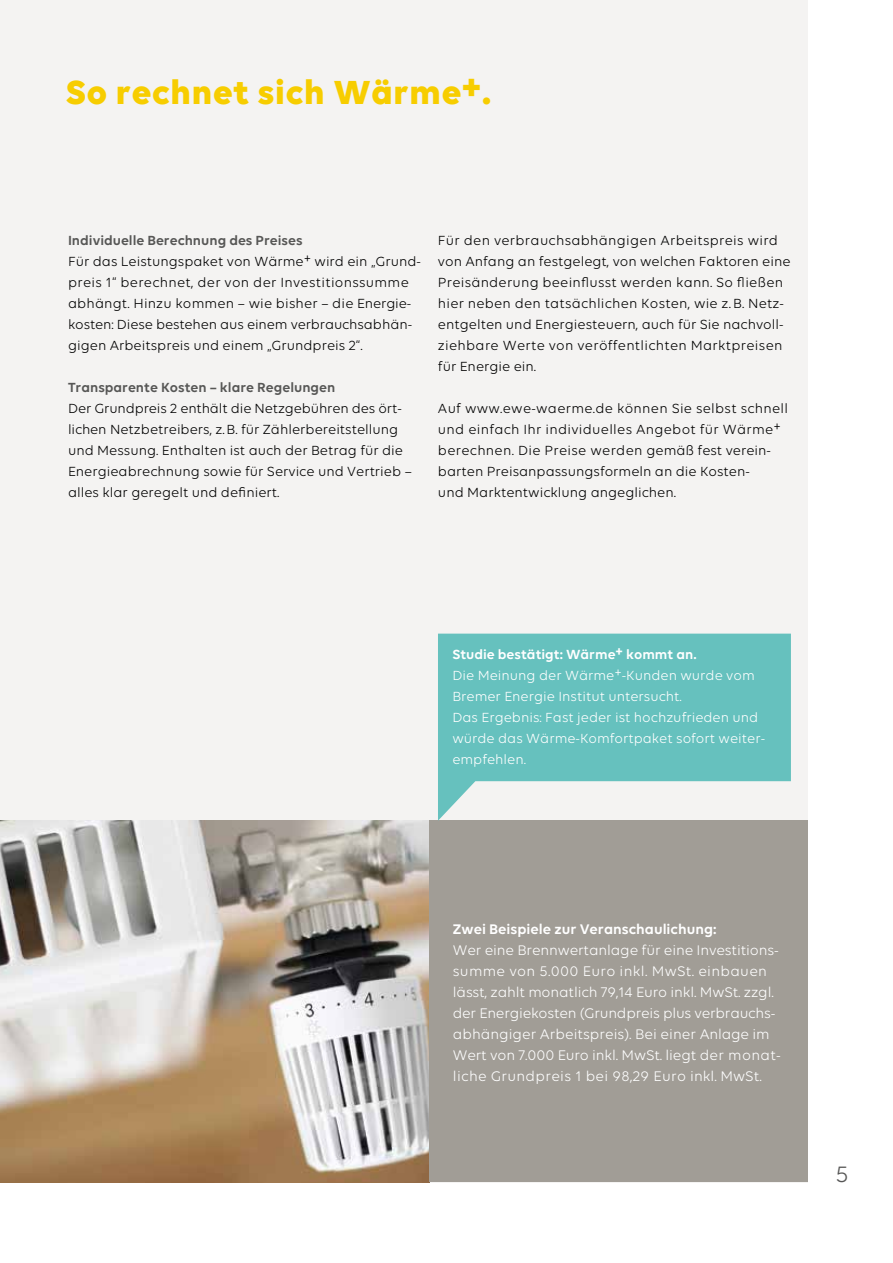
<style>
.page{position:relative;width:893px;height:1263px;background:#fff}
.page>*{position:absolute;margin:0;border:0;box-sizing:border-box;transform-origin:0 0}
.t1{font:700 36px "Volte";letter-spacing:.02em;color:#f7cd00}
.t2{font:24px "Volte";color:#575756}
.t3{font:15px/21px "Volte";letter-spacing:-.01em;color:#fff}
.t4{font:600 15px "Volte";color:#fff}
.t5{font:14.25px/21px "Volte";color:#000}
.t6{font:14.25px/21px "Volte";letter-spacing:.02em;color:#000}
.t7{font:14.25px/21px "Volte";color:#fff}
.t8{font:600 14.25px "Volte";color:#575756}
.t9{font:600 14.25px "Volte";color:#fff}
</style>
<div class="page">
<div style="left:0;top:0;width:808px;height:1182px;background:#f4f3f2"></div>
<img style="left:0;top:821px;width:429px;height:361px">
<div style="left:429px;top:821px;width:379px;height:361px;background:#a19d96"></div>
<svg style="left:438px;top:634px;width:353px;height:187px;fill:#66c1be"></svg>
<h1 class="t1" style="left:66px;top:70px;width:427px">So rechnet sich Wärme+.</h1>
<p class="t8" style="left:68px;top:231px;width:236px">Individuelle Berechnung des Preises</p>
<p class="t5" style="left:68px;top:250px;width:354px">Für das Leistungspaket von Wärme+ wird ein „Grund&shy;preis 1“ berechnet, der von der Investitionssumme abhängt. Hinzu kommen – wie bisher – die Energie&shy;kosten: Diese bestehen aus einem verbrauchsabhän&shy;gigen Arbeitspreis und einem „Grundpreis 2“.</p>
<p class="t8" style="left:68px;top:379px;width:269px">Transparente Kosten – klare Regelungen</p>
<p class="t5" style="left:68px;top:397px;width:345px">Der Grundpreis 2 enthält die Netzgebühren des ört&shy;lichen Netzbetreibers, z. B. für Zählerbereitstellung und Messung. Enthalten ist auch der Betrag für die Energieabrechnung sowie für Service und Vertrieb – alles klar geregelt und definiert.</p>
<p class="t5" style="left:438px;top:229px;width:354px">Für den verbrauchsabhängigen Arbeitspreis wird von Anfang an festgelegt, von welchen Faktoren eine Preisänderung beeinflusst werden kann. So fließen hier neben den tatsächlichen Kosten, wie z. B. Netz&shy;entgelten und Energiesteuern, auch für Sie nachvoll&shy;ziehbare Werte von veröffentlichten Marktpreisen für Energie ein.</p>
<p class="t6" style="left:438px;top:397px;width:352px">Auf www.ewe-waerme.de können Sie selbst schnell und einfach Ihr individuelles Angebot für Wärme+ berechnen. Die Preise werden gemäß fest verein&shy;barten Preisanpassungsformeln an die Kosten-<br>und Marktentwicklung angeglichen.</p>
<p class="t9" style="left:452px;top:646px;width:246px">Studie bestätigt: Wärme+ kommt an.</p>
<p class="t7" style="left:452px;top:664px;width:314px">Die Meinung der Wärme+-Kunden wurde vom Bremer Energie Institut untersucht.<br>Das Ergebnis: Fast jeder ist hochzufrieden und würde das Wärme-Komfortpaket sofort weiter&shy;empfehlen.</p>
<p class="t4" style="left:453px;top:920px;width:265px">Zwei Beispiele zur Veranschaulichung:</p>
<p class="t3" style="left:453px;top:939px;width:330px">Wer eine Brennwertanlage für eine Investitions&shy;summe von 5.000 Euro inkl. MwSt. einbauen lässt, zahlt monatlich 79,14 Euro inkl. MwSt. zzgl. der Energiekosten (Grundpreis plus verbrauchs&shy;abhängiger Arbeitspreis). Bei einer Anlage im Wert von 7.000 Euro inkl. MwSt. liegt der monat&shy;liche Grundpreis 1 bei 98,29 Euro inkl. MwSt.</p>
<h2 class="t2" style="left:835px;top:1161px;width:15px">5</h2>
</div>
